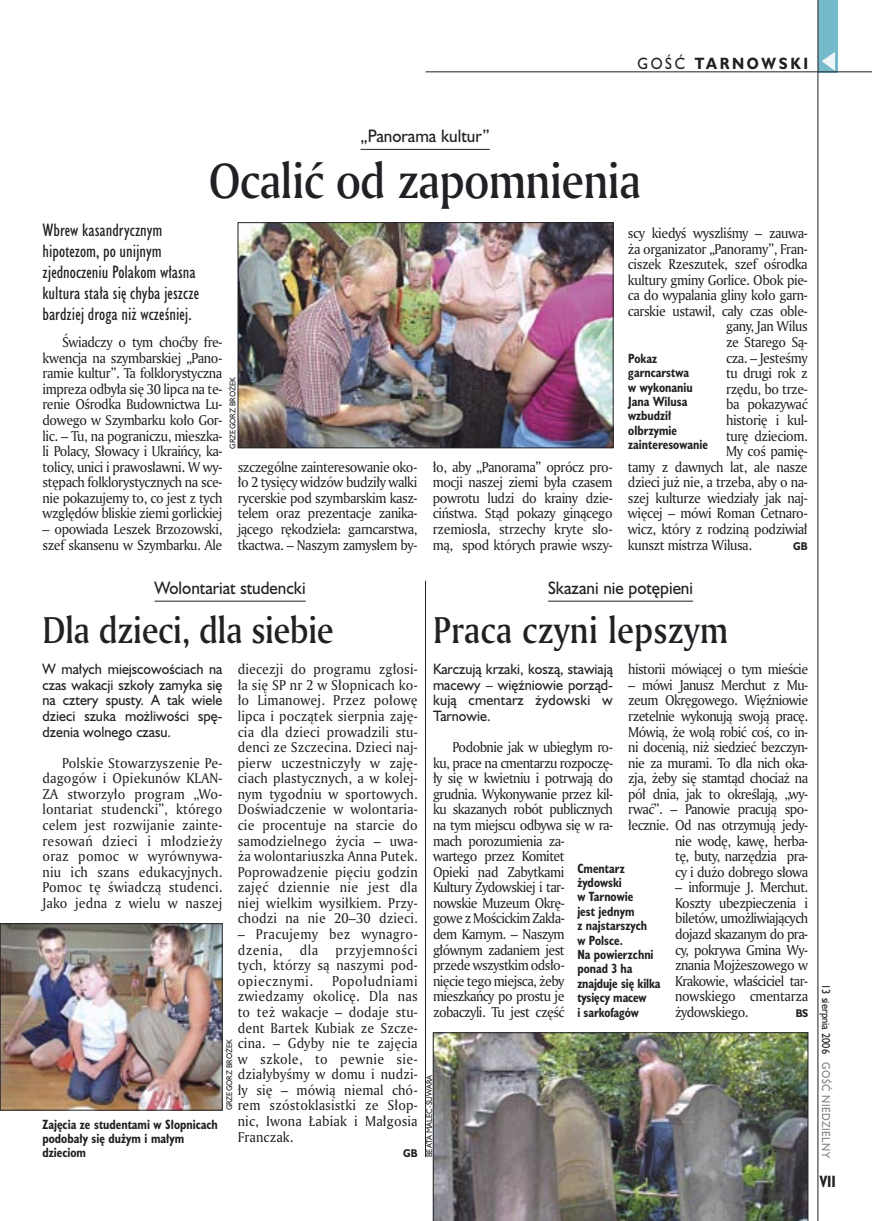
<style>
.page{position:relative;width:872px;height:1221px;background:#fff}
.page>*{position:absolute;margin:0;border:0;box-sizing:border-box;transform-origin:0 0}
._05a_tytyl_AmMd_32_pt{font:48px "Amerigo Md PL";letter-spacing:-.02em;color:#212125;scale:.9 1}
._05-9_tytyl_AmMd_24_pt{font:36px "Amerigo Md PL";letter-spacing:-.01em;color:#212125;scale:.9 1}
._06-4_lead_lokal_HuCn_11_pt{font:16.5px/21px "Humanst 521 Cn PL";color:#212125}
._04-3_nadtytul_lokal{font:16.5px "Humanst 521 PL";color:#212125;scale:.94 1}
._15b_temat_prawo{font:700 15px "Humanst 521 PL";letter-spacing:.2em;color:#212125;scale:.9 1}
._17_pagina_prawa{font:700 15px "Humanst 521 Cn PL";color:#212125;scale:.94 1}
._01_body_tekst{font:13.8px/15.6px "Amerigo PL";letter-spacing:-.03em;color:#212125;text-align:justify;scale:.94 1}
._06-5_lead_lokal_maly_Hu_9_pt{font:13.8px/15.6px "Humanst 521 PL";color:#212125;text-align:justify;scale:.94 1}
._01_body_tekst-2{font:13.8px/15.6px "Amerigo PL";letter-spacing:.025em;color:#212125;scale:.94 1}
._09_podpis_zdjecia_HuCnB{font:700 12.3px/14.4px "Humanst 521 Cn PL";color:#212125;scale:.94 1}
._19a_data_prawa_GOSC{font:10.5px "Humanst 521 PL";letter-spacing:.05em;color:#7f7f83;scale:.9 1}
._19_data_prawa{font:10.5px "Humanst 521 PL";color:#212125;scale:.9 1}
._01_body_tekst-3{font:700 10.35px "Humanst 521 PL";color:#212125;scale:.9 1}
._12a_autor_na_koncu_HuBd{font:700 10.35px "Humanst 521 PL";color:#212125;scale:.9 1}
._09a_autor_zdjecia_Hu_5_pt{font:7.5px "Humanst 521 PL";color:#212125;scale:.94 1}
.s1{font-weight:400}
</style>
<div class="page">
<div style="left:818px;top:0;width:19px;height:72px;background:#75baca"></div>
<hr style="left:817px;top:0;width:1px;height:1220px;background:#212125">
<svg style="left:821px;top:52px;width:14px;height:19px"></svg>
<hr style="left:425px;top:72px;width:447px;height:1px;background:#212125">
<hr style="left:425px;top:580px;width:1px;height:576px;background:#212125">
<hr style="left:360px;top:149px;width:130px;height:1px;background:#212125">
<img style="left:240px;top:224px;width:371px;height:222px">
<div style="left:238px;top:222px;width:375px;height:226px;border:1px solid #212125"></div>
<hr style="left:154px;top:600px;width:152px;height:1px;background:#212125">
<img style="left:2px;top:925px;width:218px;height:183px">
<div style="left:0;top:923px;width:222px;height:187px;border:1px solid #212125"></div>
<hr style="left:548px;top:600px;width:145px;height:1px;background:#212125">
<img style="left:433px;top:1032px;width:375px;height:188px">
<p class="_15b_temat_prawo" style="left:637px;top:53px;width:191px"><span class="s1">GOŚĆ</span> TARNOWSKI</p>
<p class="_04-3_nadtytul_lokal" style="left:360px;top:125px;width:139px">„Panorama kultur”</p>
<p class="_05a_tytyl_AmMd_32_pt" style="left:209px;top:149px;width:482px">Ocalić od zapomnienia</p>
<p class="_06-4_lead_lokal_HuCn_11_pt" style="left:43px;top:219px;width:158px">Wbrew kasandrycznym hipotezom, po unijnym zjednoczeniu Polakom własna kultura stała się chyba jeszcze bardziej droga niż wcześniej.</p>
<p class="_01_body_tekst" style="left:43px;top:334px;width:193px;text-indent:20px">Świadczy o tym choćby fre&shy;kwencja na szymbarskiej „Pano&shy;ramie kultur”. Ta folklorystyczna impreza odbyła się 30 lipca na te&shy;renie Ośrodka Budownictwa Lu&shy;dowego w Szymbarku koło Gor&shy;lic. – Tu, na pograniczu, mieszka&shy;li Polacy, Słowacy i Ukraińcy, ka&shy;tolicy, unici i prawosławni. W wy&shy;stępach folklorystycznych na sce&shy;nie pokazujemy to, co jest z tych względów bliskie ziemi gorlickiej</p>
<p class="_01_body_tekst" style="left:43px;top:521px;width:193px">– opowiada Leszek Brzozowski, szef skansenu w Szymbarku. Ale</p>
<p class="_09a_autor_zdjecia_Hu_5_pt" style="left:228px;top:448px;width:77px;rotate:-90deg">GRZEGORZ BROŻEK</p>
<p class="_01_body_tekst" style="left:238px;top:458px;width:193px">szczególne zainteresowanie oko&shy;ło 2 tysięcy widzów budziły walki rycerskie pod szymbarskim kasz&shy;telem oraz prezentacje zanika&shy;jącego rękodzieła: garncarstwa, tkactwa. – Naszym zamysłem by-</p>
<p class="_01_body_tekst" style="left:433px;top:458px;width:193px">ło, aby „Panorama” oprócz pro&shy;mocji naszej ziemi była czasem powrotu ludzi do krainy dzie&shy;ciństwa. Stąd pokazy ginącego rzemiosła, strzechy kryte sło&shy;mą, spod których prawie wszy-</p>
<p class="_01_body_tekst" style="left:628px;top:225px;width:193px">scy kiedyś wyszliśmy – zauwa-</p>
<p class="_01_body_tekst" style="left:628px;top:240px;width:193px">ża organizator „Panoramy”, Fran-</p>
<p class="_01_body_tekst" style="left:628px;top:256px;width:193px">ciszek Rzeszutek, szef ośrodka</p>
<p class="_01_body_tekst" style="left:628px;top:271px;width:193px">kultury gminy Gorlice. Obok pie-</p>
<p class="_01_body_tekst" style="left:628px;top:287px;width:193px">ca do wypalania gliny koło garn-</p>
<p class="_01_body_tekst" style="left:628px;top:303px;width:193px">carskie ustawił, cały czas oble-</p>
<p class="_01_body_tekst" style="left:726px;top:318px;width:88px">gany, Jan Wilus</p>
<p class="_01_body_tekst" style="left:726px;top:334px;width:88px">ze Starego Są-</p>
<p class="_01_body_tekst" style="left:726px;top:349px;width:88px">cza. – Jesteśmy</p>
<p class="_01_body_tekst" style="left:726px;top:365px;width:88px">tu drugi rok z</p>
<p class="_01_body_tekst" style="left:726px;top:380px;width:88px">rzędu, bo trze-</p>
<p class="_01_body_tekst" style="left:726px;top:396px;width:88px">ba pokazywać</p>
<p class="_01_body_tekst" style="left:726px;top:412px;width:88px">historię i kul-</p>
<p class="_01_body_tekst" style="left:726px;top:427px;width:88px">turę dzieciom.</p>
<p class="_01_body_tekst" style="left:726px;top:443px;width:88px">My coś pamię-</p>
<p class="_01_body_tekst" style="left:628px;top:458px;width:193px">tamy z dawnych lat, ale nasze</p>
<p class="_01_body_tekst" style="left:628px;top:474px;width:193px">dzieci już nie, a trzeba, aby o na-</p>
<p class="_01_body_tekst" style="left:628px;top:489px;width:193px">szej kulturze wiedziały jak naj-</p>
<p class="_01_body_tekst" style="left:628px;top:505px;width:193px">więcej – mówi Roman Cetnaro-</p>
<p class="_01_body_tekst" style="left:628px;top:521px;width:193px">wicz, który z rodziną podziwiał</p>
<p class="_01_body_tekst" style="left:628px;top:536px;width:133px">kunszt mistrza Wilusa.</p>
<p class="_01_body_tekst-3" style="left:793px;top:538px;width:18px">GB</p>
<p class="_09_podpis_zdjecia_HuCnB" style="left:628px;top:350px;width:86px">Pokaz garncarstwa<br>w wykonaniu<br>Jana Wilusa wzbudził olbrzymie zainteresowanie</p>
<p class="_04-3_nadtytul_lokal" style="left:154px;top:576px;width:162px">Wolontariat studencki</p>
<p class="_05-9_tytyl_AmMd_24_pt" style="left:43px;top:606px;width:325px">Dla dzieci, dla siebie</p>
<p class="_01_body_tekst" style="left:238px;top:661px;width:193px">diecezji do programu zgłosi&shy;ła się SP nr 2 w Słopnicach ko&shy;ło Limanowej. Przez połowę lipca i początek sierpnia zaję&shy;cia dla dzieci prowadzili stu&shy;denci ze Szczecina. Dzieci naj&shy;pierw uczestniczyły w zaję&shy;ciach plastycznych, a w kolej&shy;nym tygodniu w sportowych.<br>Doświadczenie w wolontaria&shy;cie procentuje na starcie do samodzielnego życia – uwa&shy;ża wolontariuszka Anna Putek.<br>Poprowadzenie pięciu godzin zajęć dziennie nie jest dla niej wielkim wysiłkiem. Przy&shy;chodzi na nie 20–30 dzieci.</p>
<p class="_01_body_tekst-2" style="left:238px;top:925px;width:193px">– Pracujemy bez wynagro&shy;dzenia,</p>
<p class="_06-5_lead_lokal_maly_Hu_9_pt" style="left:43px;top:661px;width:193px">W małych miejscowościach na czas wakacji szkoły zamyka się na cztery spusty. A tak wiele dzieci szuka możliwości spę&shy;dzenia wolnego czasu.</p>
<p class="_01_body_tekst" style="left:43px;top:754px;width:193px;text-indent:20px">Polskie Stowarzyszenie Pe&shy;dagogów i Opiekunów KLAN-ZA stworzyło program „Wo&shy;lontariat studencki”, którego celem jest rozwijanie zainte&shy;resowań dzieci i młodzieży oraz pomoc w wyrównywa&shy;niu ich szans edukacyjnych.<br>Pomoc tę świadczą studenci.<br>Jako jedna z wielu w naszej</p>
<p class="_01_body_tekst" style="left:300px;top:941px;width:21px">dla</p>
<p class="_01_body_tekst" style="left:238px;top:941px;width:193px;text-indent:98px">przyjemności tych, którzy są naszymi pod&shy;opiecznymi.</p>
<p class="_01_body_tekst" style="left:238px;top:972px;width:193px;text-indent:94px">Popołudniami zwiedzamy okolicę. Dla nas to też wakacje – dodaje stu&shy;dent Bartek Kubiak ze Szcze&shy;cina. – Gdyby nie te zajęcia w szkole, to pewnie sie&shy;działybyśmy w domu i nudzi&shy;ły się – mówią niemal chó&shy;rem szóstoklasistki ze Słop&shy;nic, Iwona Łabiak i Małgosia Franczak.</p>
<p class="_12a_autor_na_koncu_HuBd" style="left:403px;top:1146px;width:18px">GB</p>
<p class="_09a_autor_zdjecia_Hu_5_pt" style="left:224px;top:1110px;width:77px;rotate:-90deg">GRZEGORZ BROŻEK</p>
<p class="_09_podpis_zdjecia_HuCnB" style="left:43px;top:1116px;width:188px">Zajęcia ze studentami w Słopnicach podobały się dużym i małym dzieciom</p>
<p class="_04-3_nadtytul_lokal" style="left:548px;top:576px;width:156px">Skazani nie potępieni</p>
<p class="_05-9_tytyl_AmMd_24_pt" style="left:433px;top:606px;width:329px">Praca czyni lepszym</p>
<p class="_06-5_lead_lokal_maly_Hu_9_pt" style="left:433px;top:661px;width:193px">Karczują krzaki, koszą, stawiają macewy – więźniowie porząd&shy;kują cmentarz żydowski w Tarnowie.</p>
<p class="_01_body_tekst" style="left:433px;top:739px;width:193px;text-align:left;text-indent:20px">Podobnie jak w ubiegłym ro&shy;ku, prace na cmentarzu rozpoczę&shy;ły się w kwietniu i potrwają do grudnia. Wykonywanie przez kil&shy;ku skazanych robót publicznych na tym miejscu odbywa się w ra&shy;mach porozumienia za-<br>wartego przez Komitet<br>Opieki nad Zabytkami<br>Kultury Żydowskiej i tar-<br>nowskie Muzeum Okrę-<br>gowe z Mościckim Zakła-<br>dem Karnym. – Naszym głównym zadaniem jest<br>przede wszystkim odsło-<br>nięcie tego miejsca, żeby mieszkańcy po prostu je zobaczyli. Tu jest część</p>
<p class="_01_body_tekst" style="left:628px;top:661px;width:193px">historii mówiącej o tym mieście</p>
<p class="_01_body_tekst" style="left:628px;top:676px;width:193px;text-align:right">– mówi Janusz Merchut z Mu&shy;zeum Okręgowego. Więźniowie rzetelnie wykonują swoją pracę.<br>Mówią, że wolą robić coś, co in&shy;ni docenią, niż siedzieć bezczyn&shy;nie za murami. To dla nich oka&shy;zja, żeby się stamtąd chociaż na pół dnia, jak to określają, „wy&shy;rwać”. – Panowie pracują spo&shy;łecznie. Od nas otrzymują jedy&shy;nie wodę, kawę, herba-<br>tę, buty, narzędzia pra-<br>cy i dużo dobrego słowa</p>
<p class="_01_body_tekst" style="left:675px;top:879px;width:143px">– informuje J. Merchut.<br>Koszty ubezpieczenia i biletów, umożliwiających dojazd skazanym do pra&shy;cy, pokrywa Gmina Wy&shy;znania Mojżeszowego w Krakowie, właściciel tar&shy;nowskiego cmentarza żydowskiego.</p>
<p class="_09_podpis_zdjecia_HuCnB" style="left:577px;top:860px;width:90px">Cmentarz żydowski<br>w Tarnowie<br>jest jednym<br>z najstarszych<br>w Polsce.<br>Na powierzchni ponad 3 ha znajduje się kilka tysięcy macew<br>i sarkofagów</p>
<p class="_01_body_tekst-3" style="left:795px;top:1005px;width:15px">BS</p>
<p class="_09a_autor_zdjecia_Hu_5_pt" style="left:424px;top:1156px;width:89px;rotate:-90deg">BEATA MALEC-SUWARA</p>
<p class="_19_data_prawa" style="left:833px;top:984px;width:79px;rotate:90deg">13 sierpnia 2006</p>
<p class="_19a_data_prawa_GOSC" style="left:833px;top:1062px;width:108px;rotate:90deg">GOŚĆ NIEDZIELNY</p>
<p class="_17_pagina_prawa" style="left:819px;top:1171px;width:19px">VII</p>
</div>
